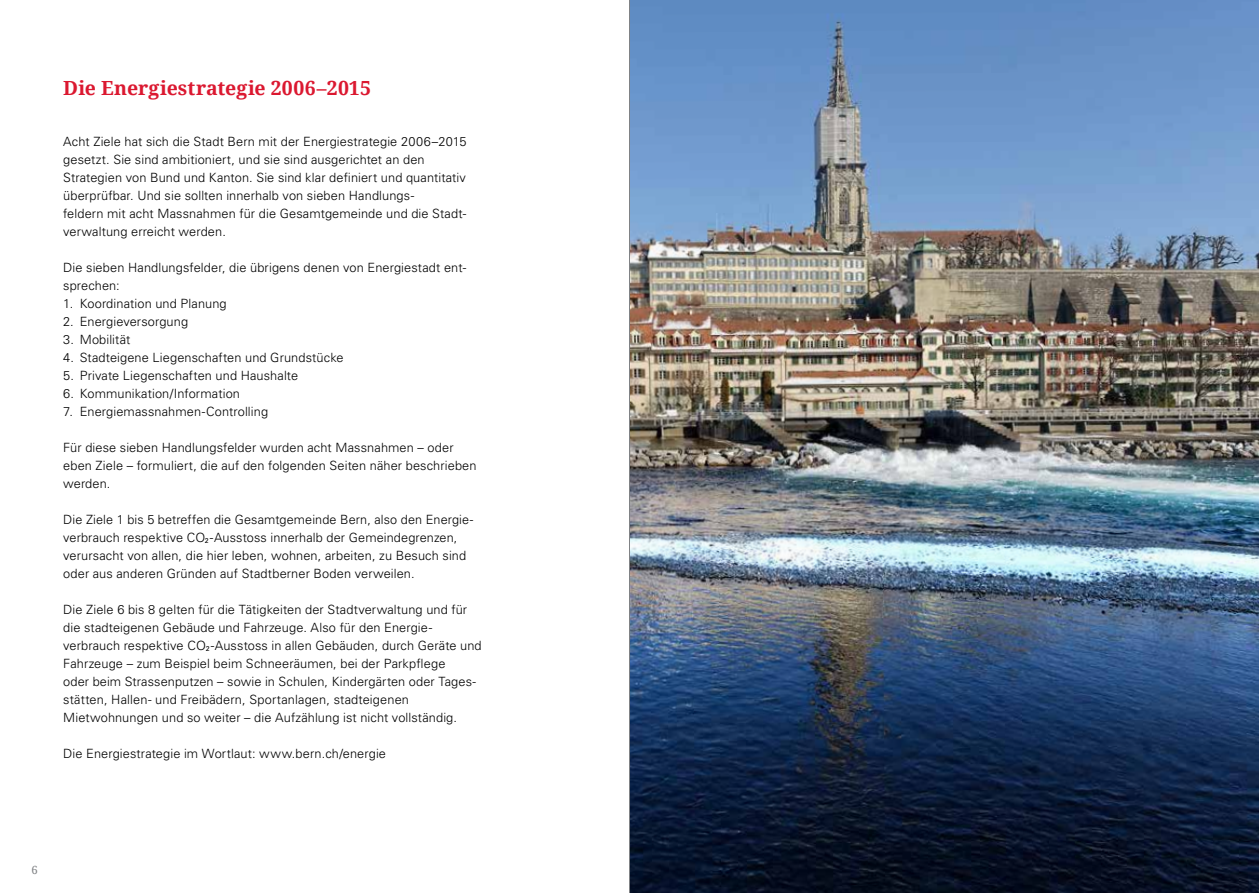
<style>
.page{position:relative;width:1259px;height:893px;background:#fff}
.page>*{position:absolute;margin:0;border:0;box-sizing:border-box;transform-origin:0 0}
.t1{font:700 19.5px "Droid Serif";letter-spacing:.005em;color:#db1830}
.t2{font:300 12.75px/18px "Univers";letter-spacing:.01em;color:#000}
.t3{font:11.25px "Droid Serif";color:#808285}
</style>
<div class="page">
<img style="left:630px;top:0;width:629px;height:893px">
<hr style="left:629px;top:0;width:1px;height:893px;background:#808285">
<h1 class="t1" style="left:63px;top:77px;width:309px">Die Energiestrategie 2006–2015</h1>
<p class="t2" style="left:63px;top:132px;width:405px">Acht Ziele hat sich die Stadt Bern mit der Energiestrategie 2006–2015 gesetzt. Sie sind ambitioniert, und sie sind ausgerichtet an den Strategien von Bund und Kanton. Sie sind klar definiert und quantitativ überprüfbar. Und sie sollten innerhalb von sieben Handlungs-<br>feldern mit acht Massnahmen für die Gesamtgemeinde und die Stadt&shy;verwaltung erreicht werden.</p>
<p class="t2" style="left:63px;top:258px;width:404px">Die sieben Handlungsfelder, die übrigens denen von Energiestadt ent&shy;sprechen:</p>
<p class="t2" style="left:63px;top:294px;width:165px">1. Koordination und Planung</p>
<p class="t2" style="left:63px;top:312px;width:126px">2. Energieversorgung</p>
<p class="t2" style="left:63px;top:330px;width:69px">3. Mobilität</p>
<p class="t2" style="left:63px;top:348px;width:282px">4. Stadteigene Liegenschaften und Grundstücke</p>
<p class="t2" style="left:63px;top:366px;width:236px">5. Private Liegenschaften und Haushalte</p>
<p class="t2" style="left:63px;top:384px;width:178px">6. Kommunikation/Information</p>
<p class="t2" style="left:63px;top:402px;width:206px">7. Energiemassnahmen-Controlling</p>
<p class="t2" style="left:63px;top:438px;width:415px">Für diese sieben Handlungsfelder wurden acht Massnahmen – oder eben Ziele – formuliert, die auf den folgenden Seiten näher beschrieben werden.</p>
<p class="t2" style="left:63px;top:510px;width:412px">Die Ziele 1 bis 5 betreffen die Gesamtgemeinde Bern, also den Energie&shy;verbrauch respektive CO<sub>2</sub> -Ausstoss innerhalb der Gemeindegrenzen, verursacht von allen, die hier leben, wohnen, arbeiten, zu Besuch sind oder aus anderen Gründen auf Stadtberner Boden verweilen.</p>
<p class="t2" style="left:63px;top:600px;width:420px">Die Ziele 6 bis 8 gelten für die Tätigkeiten der Stadtverwaltung und für die stadteigenen Gebäude und Fahrzeuge. Also für den Energie&shy;verbrauch respektive CO<sub>2</sub> -Ausstoss in allen Gebäuden, durch Geräte und Fahrzeuge – zum Beispiel beim Schneeräumen, bei der Parkpflege<br>oder beim Strassenputzen – sowie in Schulen, Kindergärten oder Tages&shy;stätten, Hallen- und Freibädern, Sportanlagen, stadteigenen Mietwohnungen und so weiter – die Aufzählung ist nicht vollständig.</p>
<p class="t2" style="left:63px;top:744px;width:324px">Die Energiestrategie im Wortlaut: www.bern.ch/energie</p>
<p class="t3" style="left:32px;top:864px;width:8px">6</p>
</div>
